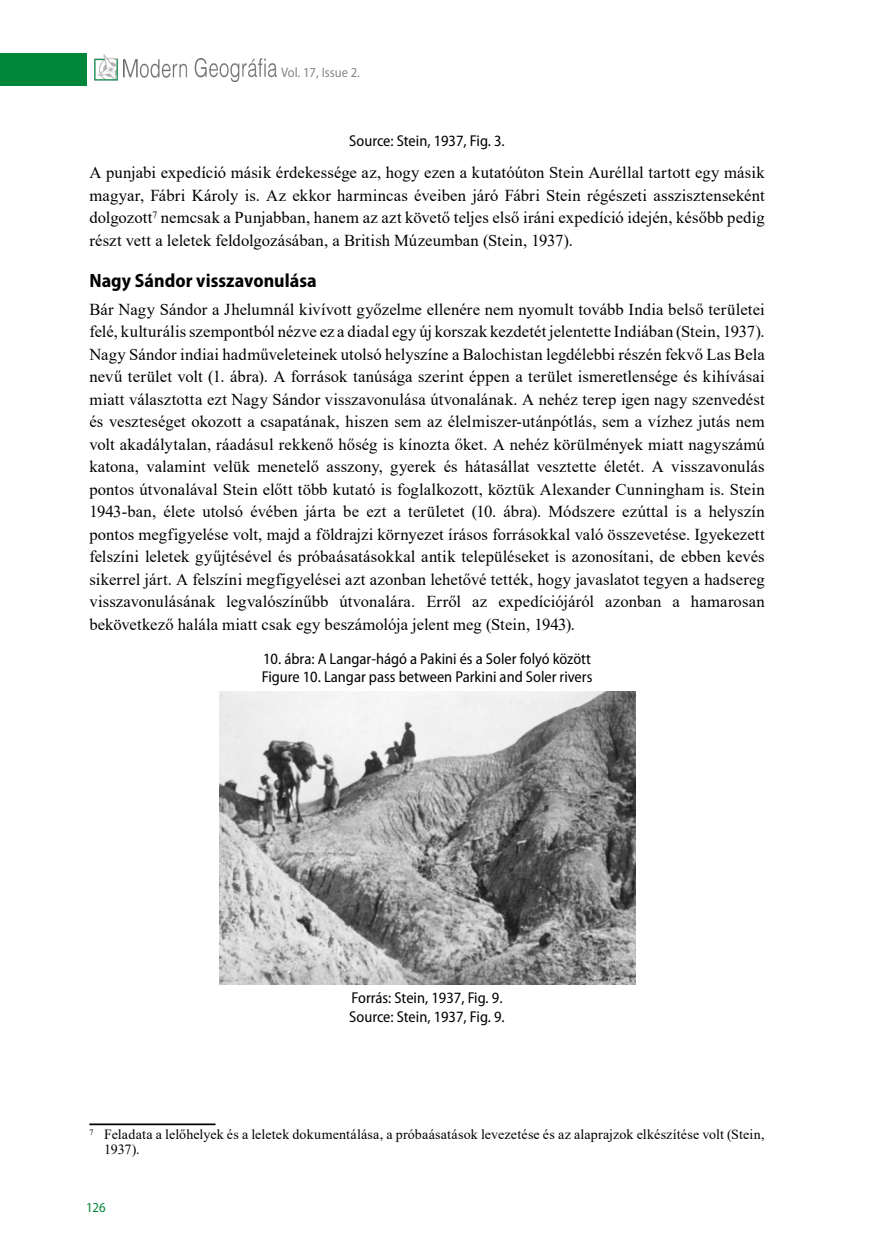
<style>
.page{position:relative;width:874px;height:1241px;background:#fff}
.page>*{position:absolute;margin:0;border:0;box-sizing:border-box;transform-origin:0 0}
.t1{font:700 semi-condensed 19.25px "Myriad Pro";letter-spacing:.005em;color:#000}
.t2{font:16.62px/22.6px "Times New Roman";letter-spacing:.005em;color:#000;text-align:justify}
.t3{font:semi-condensed 15.75px/18.9px "Myriad Pro";color:#000}
.t4{font:14px/14.9px "Times New Roman";letter-spacing:.01em;color:#000}
.t5{font:semi-condensed 13.65px "Myriad Pro";color:#878787}
.t6{font:semi-condensed 13.65px "Myriad Pro";color:#008638}
</style>
<div class="page">
<img style="left:124px;top:58px;width:152px;height:24px">
<img style="left:94px;top:54px;width:25px;height:27px">
<div style="left:0;top:54px;width:87px;height:32px;background:#008638"></div>
<img style="left:219px;top:691px;width:415px;height:293px">
<hr style="left:89px;top:1123px;width:126px;height:1px;background:#000">
<p class="t5" style="left:281px;top:65px;width:80px">Vol. 17, Issue 2.</p>
<p class="t3" style="left:349px;top:131px;width:157px">Source: Stein, 1937, Fig. 3.</p>
<p class="t2" style="left:89px;top:161px;width:676px">A punjabi expedíció másik érdekessége az, hogy ezen a kutatóúton Stein Auréllal tartott egy másik magyar, Fábri Károly is. Az ekkor harmincas éveiben járó Fábri Stein régészeti asszisztenseként dolgozott<sup>7</sup> nemcsak a Punjabban, hanem az azt követő teljes első iráni expedíció idején, később pedig részt vett a leletek feldolgozásában, a British Múzeumban (Stein, 1937).</p>
<p class="t1" style="left:89px;top:268px;width:229px">Nagy Sándor visszavonulása</p>
<p class="t2" style="left:89px;top:297px;width:676px">Bár Nagy Sándor a Jhelumnál kivívott győzelme ellenére nem nyomult tovább India belső területei felé, kulturális szempontból nézve ez a diadal egy új korszak kezdetét jelentette Indiában (Stein, 1937).<br>Nagy Sándor indiai hadműveleteinek utolsó helyszíne a Balochistan legdélebbi részén fekvő Las Bela nevű terület volt (1. ábra). A források tanúsága szerint éppen a terület ismeretlensége és kihívásai miatt választotta ezt Nagy Sándor visszavonulása útvonalának. A nehéz terep igen nagy szenvedést és veszteséget okozott a csapatának, hiszen sem az élelmiszer-utánpótlás, sem a vízhez jutás nem volt akadálytalan, ráadásul rekkenő hőség is kínozta őket. A nehéz körülmények miatt nagyszámú katona, valamint velük menetelő asszony, gyerek és hátasállat vesztette életét. A visszavonulás pontos útvonalával Stein előtt több kutató is foglalkozott, köztük Alexander Cunningham is. Stein 1943-ban, élete utolsó évében járta be ezt a területet (10. ábra). Módszere ezúttal is a helyszín pontos megfigyelése volt, majd a földrajzi környezet írásos forrásokkal való összevetése. Igyekezett felszíni leletek gyűjtésével és próbaásatásokkal antik településeket is azonosítani, de ebben kevés sikerrel járt. A felszíni megfigyelései azt azonban lehetővé tették, hogy javaslatot tegyen a hadsereg visszavonulásának legvalószínűbb útvonalára. Erről az expedíciójáról azonban a hamarosan bekövetkező halála miatt csak egy beszámolója jelent meg (Stein, 1943).</p>
<p class="t3" style="left:261px;top:649px;width:332px">10. ábra: A Langar-hágó a Pakini és a Soler folyó között<br>Figure 10. Langar pass between Parkini and Soler rivers</p>
<p class="t3" style="left:349px;top:988px;width:157px">Forrás: Stein, 1937, Fig. 9.<br>Source: Stein, 1937, Fig. 9.</p>
<p class="t4" style="left:104px;top:1126px;width:661px;text-indent:-15px"><sup>7</sup> Feladata a lelőhelyek és a leletek dokumentálása, a próbaásatások levezetése és az alaprajzok elkészítése volt (Stein,<br>1937).</p>
<p class="t6" style="left:86px;top:1199px;width:21px">126</p>
</div>
